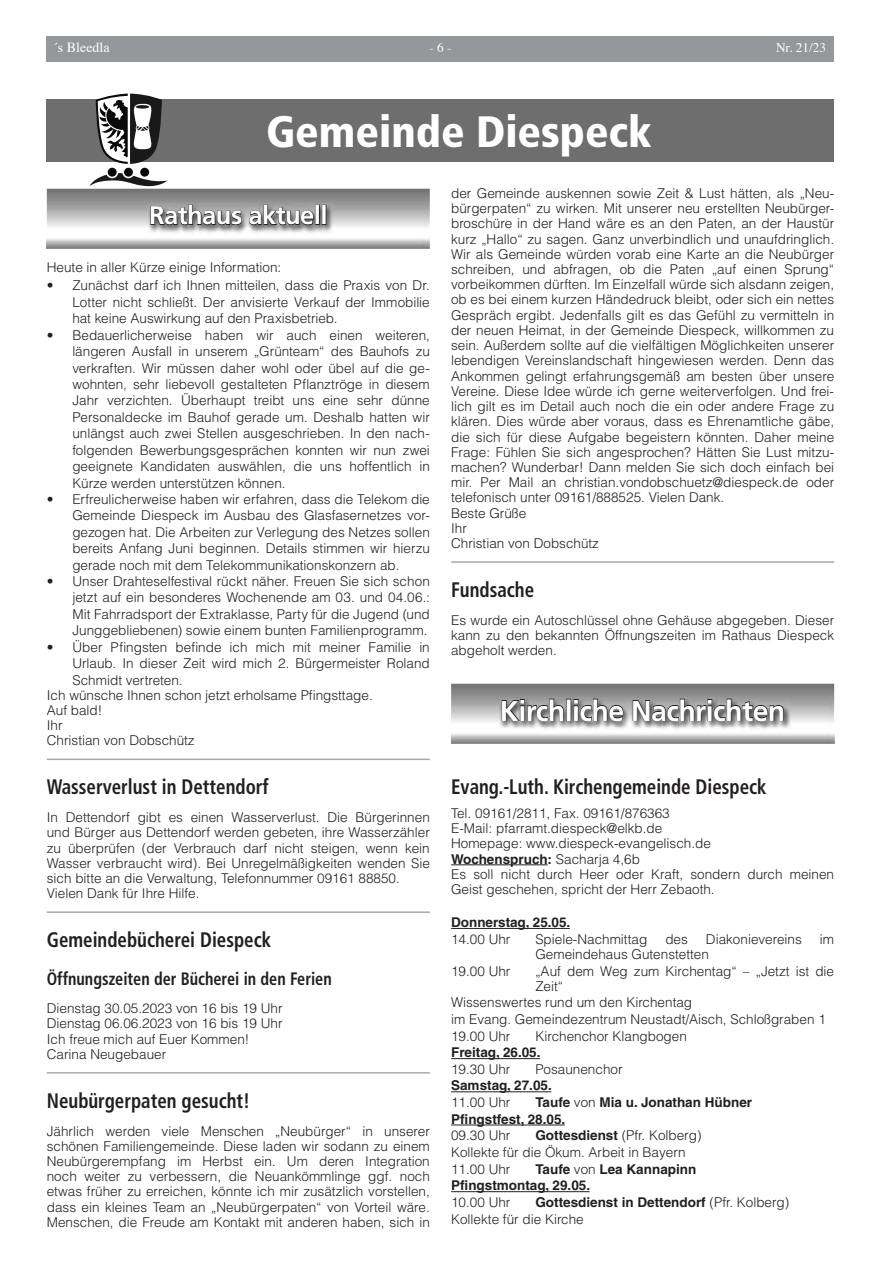
<style>
.page{position:relative;width:881px;height:1263px;background:#fff}
.page>*{position:absolute;margin:0;border:0;box-sizing:border-box;transform-origin:0 0}
.t1{font:900 condensed 43.95px "Frutiger LT";color:#fff}
.t2{font:700 28.5px "Frutiger LT";letter-spacing:-.02em;color:#fff}
.t3{font:700 25.5px "Frutiger LT";letter-spacing:-.02em;color:#fff}
.t4{font:700 condensed 21px "Frutiger LT";color:#231f20;scale:.9 1}
.t5{font:700 condensed 18px "Frutiger LT";color:#231f20;scale:.9 1}
.t6{font:13.95px "Times";color:#fff}
.t7{font:300 13.5px/15.3px "Helvetica LT";color:#231f20}
.t8{font:700 13.5px/16.4px "Helvetica LT";color:#231f20}
.t9{font:13.2px "Times";color:#fff}
.s1{font-weight:700}
.s2{font-weight:300}
</style>
<div class="page">
<div style="left:47px;top:36px;width:786px;height:26px;background:#95979a"></div>
<hr style="left:451px;top:561px;width:382px;height:2px;background:#a8a9ad">
<hr style="left:451px;top:864px;width:96px;height:1px;background:#231f20">
<img style="left:499px;top:698px;width:291px;height:31px">
<svg style="left:501px;top:698px;width:122px;height:24px"></svg>
<svg style="left:632px;top:698px;width:151px;height:24px"></svg>
<hr style="left:451px;top:928px;width:118px;height:1px;background:#231f20">
<hr style="left:451px;top:1058px;width:89px;height:1px;background:#231f20">
<hr style="left:451px;top:1091px;width:100px;height:1px;background:#231f20">
<hr style="left:451px;top:1125px;width:113px;height:1px;background:#231f20">
<hr style="left:451px;top:1191px;width:138px;height:1px;background:#231f20">
<hr style="left:47px;top:758px;width:382px;height:2px;background:#a8a9ad">
<hr style="left:47px;top:911px;width:382px;height:2px;background:#a8a9ad">
<hr style="left:47px;top:1072px;width:382px;height:1px;background:#a8a9ad">
<div style="left:47px;top:99px;width:786px;height:63px;background:#6e6e6e"></div>
<div style="left:124px;top:168px;width:9px;height:9px;background:#090909;border-radius:50%"></div>
<div style="left:108px;top:168px;width:9px;height:9px;background:#090909;border-radius:50%"></div>
<div style="left:140px;top:168px;width:9px;height:9px;background:#090909;border-radius:50%"></div>
<svg style="left:89px;top:173px;width:78px;height:13px"></svg>
<svg style="left:96px;top:94px;width:66px;height:70px"></svg>
<img style="left:148px;top:204px;width:185px;height:29px">
<svg style="left:150px;top:204px;width:92px;height:21px"></svg>
<svg style="left:248px;top:204px;width:78px;height:21px"></svg>
<p class="t6" style="left:53px;top:34px;width:58px">´s Bleedla</p>
<p class="t9" style="left:429px;top:35px;width:24px">- 6 -</p>
<p class="t9" style="left:775px;top:35px;width:52px">Nr. 21/23</p>
<h1 class="t1" style="left:266px;top:106px;width:387px">Gemeinde Diespeck</h1>
<h3 class="t3" style="left:149px;top:201px;width:180px">Rathaus aktuell</h3>
<p class="t7" style="left:47px;top:259px;width:236px">Heute in aller Kürze einige Information:</p>
<p class="t7" style="left:72px;top:277px;width:359px;line-height:16.4px;text-align:justify;text-indent:-26px">• Zunächst darf ich Ihnen mitteilen, dass die Praxis von Dr.<br>Lotter nicht schließt. Der anvisierte Verkauf der Immobilie hat keine Auswirkung auf den Praxisbetrieb.</p>
<p class="t7" style="left:72px;top:327px;width:359px;line-height:16.4px;text-align:justify;text-indent:-26px">• Bedauerlicherweise haben wir auch einen weiteren, längeren Ausfall in unserem „Grünteam“ des Bauhofs zu verkraften. Wir müssen daher wohl oder übel auf die ge&shy;wohnten, sehr liebevoll gestalteten Pflanztröge in diesem Jahr verzichten. Überhaupt treibt uns eine sehr dünne Personaldecke im Bauhof gerade um. Deshalb hatten wir unlängst auch zwei Stellen ausgeschrieben. In den nach&shy;folgenden Bewerbungsgesprächen konnten wir nun zwei geeignete Kandidaten auswählen, die uns hoffentlich in Kürze werden unterstützen können.</p>
<p class="t7" style="left:72px;top:491px;width:359px;line-height:16.4px;text-align:justify;text-indent:-26px">• Erfreulicherweise haben wir erfahren, dass die Telekom die Gemeinde Diespeck im Ausbau des Glasfasernetzes vor&shy;gezogen hat. Die Arbeiten zur Verlegung des Netzes sollen bereits Anfang Juni beginnen. Details stimmen wir hierzu gerade noch mit dem Telekommunikationskonzern ab.</p>
<p class="t7" style="left:72px;top:573px;width:359px;line-height:16.4px;text-align:justify;text-indent:-26px">• Unser Drahteselfestival rückt näher. Freuen Sie sich schon jetzt auf ein besonderes Wochenende am 03. und 04.06.:<br>Mit Fahrradsport der Extraklasse, Party für die Jugend (und Junggebliebenen) sowie einem bunten Familienprogramm.</p>
<p class="t7" style="left:47px;top:639px;width:384px">• Über Pfingsten befinde ich mich mit meiner Familie in</p>
<p class="t7" style="left:72px;top:655px;width:359px">Urlaub. In dieser Zeit wird mich 2. Bürgermeister Roland</p>
<p class="t7" style="left:72px;top:672px;width:112px">Schmidt vertreten.</p>
<p class="t7" style="left:47px;top:687px;width:327px">Ich wünsche Ihnen schon jetzt erholsame Pfingsttage.</p>
<p class="t7" style="left:47px;top:702px;width:57px">Auf bald!</p>
<p class="t7" style="left:47px;top:718px;width:17px">Ihr</p>
<p class="t7" style="left:47px;top:733px;width:149px">Christian von Dobschütz</p>
<h3 class="t4" style="left:47px;top:774px;width:248px">Wasserverlust in Dettendorf</h3>
<p class="t7" style="left:47px;top:809px;width:384px">In Dettendorf gibt es einen Wasserverlust. Die Bürgerinnen und Bürger aus Dettendorf werden gebeten, ihre Wasserzähler zu überprüfen (der Verbrauch darf nicht steigen, wenn kein Wasser verbraucht wird). Bei Unregelmäßigkeiten wenden Sie sich bitte an die Verwaltung, Telefonnummer 09161 88850.<br>Vielen Dank für Ihre Hilfe.</p>
<h3 class="t4" style="left:47px;top:927px;width:251px">Gemeindebücherei Diespeck</h3>
<h3 class="t5" style="left:47px;top:968px;width:318px">Öffnungszeiten der Bücherei in den Ferien</h3>
<p class="t7" style="left:47px;top:1001px;width:237px">Dienstag 30.05.2023 von 16 bis 19 Uhr<br>Dienstag 06.06.2023 von 16 bis 19 Uhr<br>Ich freue mich auf Euer Kommen!<br>Carina Neugebauer</p>
<h3 class="t4" style="left:47px;top:1088px;width:227px">Neubürgerpaten gesucht!</h3>
<p class="t7" style="left:47px;top:1123px;width:384px;text-align:justify">Jährlich werden viele Menschen „Neubürger“ in unserer schönen Familiengemeinde. Diese laden wir sodann zu einem Neubürgerempfang im Herbst ein. Um deren Integration noch weiter zu verbessern, die Neuankömmlinge ggf. noch etwas früher zu erreichen, könnte ich mir zusätzlich vorstellen, dass ein kleines Team an „Neubürgerpaten“ von Vorteil wäre.<br>Menschen, die Freude am Kontakt mit anderen haben, sich in</p>
<p class="t7" style="left:451px;top:185px;width:384px">der Gemeinde auskennen sowie Zeit &amp; Lust hätten, als „Neu&shy;bürgerpaten“ zu wirken. Mit unserer neu erstellten Neubürger&shy;broschüre in der Hand wäre es an den Paten, an der Haustür kurz „Hallo“ zu sagen. Ganz unverbindlich und unaufdringlich.<br>Wir als Gemeinde würden vorab eine Karte an die Neubürger schreiben, und abfragen, ob die Paten „auf einen Sprung“ vorbeikommen dürften. Im Einzelfall würde sich alsdann zeigen, ob es bei einem kurzen Händedruck bleibt, oder sich ein nettes Gespräch ergibt. Jedenfalls gilt es das Gefühl zu vermitteln in der neuen Heimat, in der Gemeinde Diespeck, willkommen zu sein. Außerdem sollte auf die vielfältigen Möglichkeiten unserer lebendigen Vereinslandschaft hingewiesen werden. Denn das Ankommen gelingt erfahrungsgemäß am besten über unsere Vereine. Diese Idee würde ich gerne weiterverfolgen. Und frei&shy;lich gilt es im Detail auch noch die ein oder andere Frage zu klären. Dies würde aber voraus, dass es Ehrenamtliche gäbe, die sich für diese Aufgabe begeistern könnten. Daher meine Frage: Fühlen Sie sich angesprochen? Hätten Sie Lust mitzu&shy;machen? Wunderbar! Dann melden Sie sich doch einfach bei mir. Per Mail an christian.vondobschuetz@diespeck.de oder telefonisch unter 09161/888525. Vielen Dank.<br>Beste Grüße<br>Ihr<br>Christian von Dobschütz</p>
<h3 class="t4" style="left:451px;top:577px;width:94px">Fundsache</h3>
<p class="t7" style="left:451px;top:612px;width:384px;text-align:justify">Es wurde ein Autoschlüssel ohne Gehäuse abgegeben. Dieser kann zu den bekannten Öffnungszeiten im Rathaus Diespeck abgeholt werden.</p>
<h2 class="t2" style="left:499px;top:694px;width:287px">Kirchliche Nachrichten</h2>
<h3 class="t4" style="left:451px;top:774px;width:352px">Evang.-Luth. Kirchengemeinde Diespeck</h3>
<p class="t7" style="left:451px;top:805px;width:384px">Tel. 09161/2811, Fax. 09161/876363<br>E-Mail: pfarramt.diespeck@elkb.de<br>Homepage: www.diespeck-evangelisch.de<br><span class="s1">Wochenspruch:</span> Sacharja 4,6b<br>Es soll nicht durch Heer oder Kraft, sondern durch meinen Geist geschehen, spricht der Herr Zebaoth.</p>
<p class="t8" style="left:451px;top:914px;width:121px">Donnerstag, 25.05.</p>
<p class="t7" style="left:451px;top:931px;width:61px">14.00 Uhr</p>
<p class="t7" style="left:535px;top:931px;width:113px">Spiele-Nachmittag</p>
<p class="t7" style="left:665px;top:931px;width:24px">des</p>
<p class="t7" style="left:705px;top:931px;width:97px">Diakonievereins</p>
<p class="t7" style="left:819px;top:931px;width:16px">im</p>
<p class="t7" style="left:535px;top:946px;width:175px">Gemeindehaus Gutenstetten</p>
<p class="t7" style="left:451px;top:963px;width:61px">19.00 Uhr</p>
<p class="t7" style="left:535px;top:963px;width:300px">„Auf dem Weg zum Kirchentag“ – „Jetzt ist die<br>Zeit“</p>
<p class="t7" style="left:451px;top:994px;width:376px;line-height:16.8px">Wissenswertes rund um den Kirchentag<br>im Evang. Gemeindezentrum Neustadt/Aisch, Schloßgraben 1<br>19.00 Uhr</p>
<p class="t7" style="left:535px;top:1028px;width:153px">Kirchenchor Klangbogen</p>
<p class="t8" style="left:451px;top:1044px;width:91px">Freitag, 26.05.</p>
<p class="t7" style="left:451px;top:1061px;width:61px">19.30 Uhr</p>
<p class="t7" style="left:535px;top:1061px;width:89px">Posaunenchor</p>
<p class="t8" style="left:451px;top:1077px;width:102px">Samstag, 27.05.</p>
<p class="t7" style="left:451px;top:1095px;width:61px">11.00 Uhr</p>
<p class="t8" style="left:451px;top:1094px;width:302px;text-indent:84px">Taufe <span class="s2">von</span> Mia u. Jonathan Hübner<br>Pfingstfest, 28.05.</p>
<p class="t7" style="left:451px;top:1128px;width:61px">09.30 Uhr</p>
<p class="t7" style="left:451px;top:1127px;width:252px;line-height:16.8px;text-indent:84px"><span class="s1">Gottesdienst</span> (Pfr. Kolberg)<br>Kollekte für die Ökum. Arbeit in Bayern<br>11.00 Uhr</p>
<p class="t8" style="left:451px;top:1161px;width:247px;text-indent:84px">Taufe <span class="s2">von</span> Lea Kannapinn<br>Pfingstmontag, 29.05.</p>
<p class="t7" style="left:451px;top:1194px;width:61px">10.00 Uhr</p>
<p class="t7" style="left:451px;top:1194px;width:339px;line-height:16.8px;text-indent:84px"><span class="s1">Gottesdienst in Dettendorf</span> (Pfr. Kolberg)<br>Kollekte für die Kirche</p>
</div>
